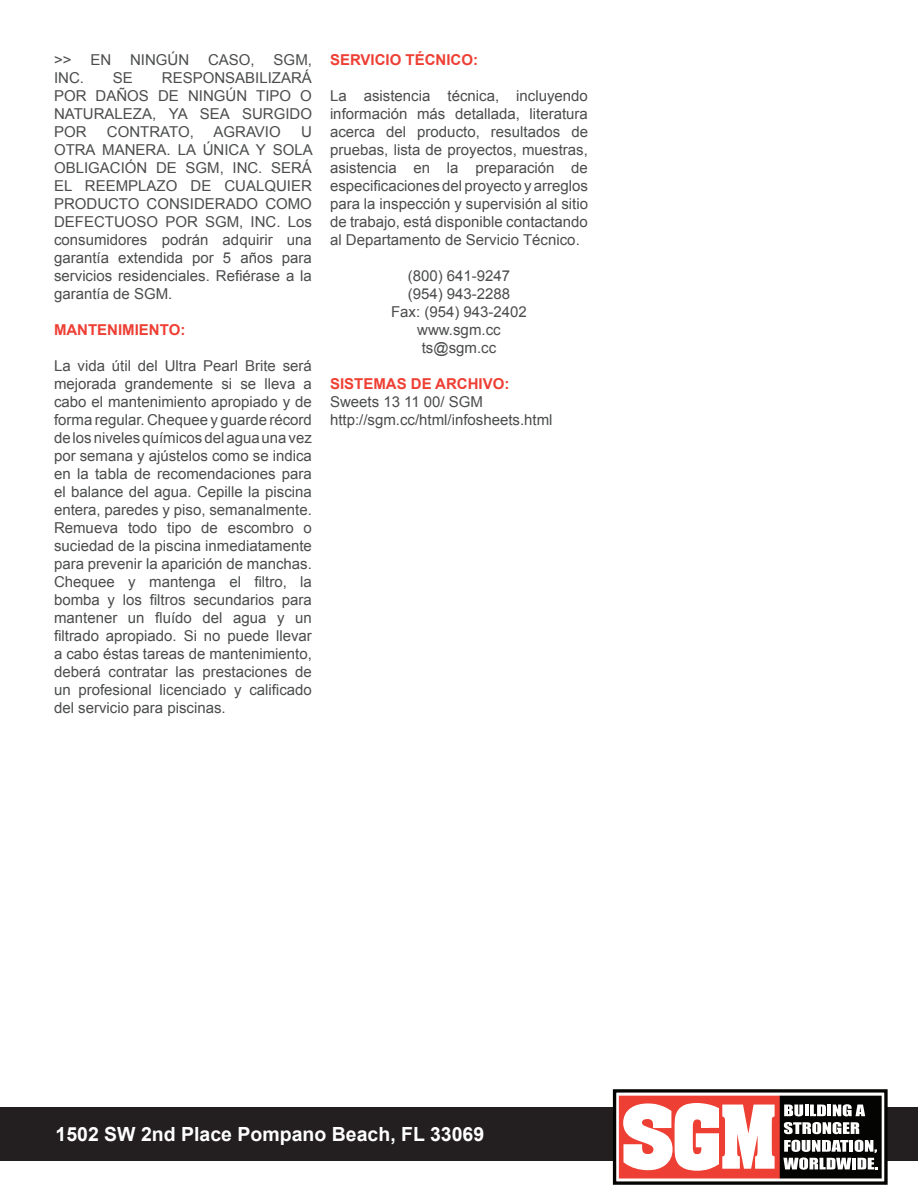
<style>
.page{position:relative;width:918px;height:1188px;background:#fff}
.page>*{position:absolute;margin:0;border:0;box-sizing:border-box;transform-origin:0 0}
.t1{font:700 19.5px "Arial";color:#fff}
.t2{font:15px/18px "Arial";color:#4b4c4d;text-align:justify}
.t3{font:700 15px "Arial";color:#ee3f34}
</style>
<div class="page">
<div style="left:0;top:1107px;width:918px;height:54px;background:#231f20"></div>
<svg style="left:613px;top:1089px;width:275px;height:96px;background:#af8b88"></svg>
<p class="t2" style="left:54px;top:51px;width:19px">&gt;&gt;</p>
<p class="t2" style="left:90px;top:51px;width:22px">EN</p>
<p class="t2" style="left:130px;top:51px;width:61px">NINGÚN</p>
<p class="t2" style="left:208px;top:51px;width:48px">CASO,</p>
<p class="t2" style="left:274px;top:51px;width:40px">SGM,</p>
<p class="t2" style="left:54px;top:69px;width:31px">INC.</p>
<p class="t2" style="left:113px;top:69px;width:22px">SE</p>
<p class="t2" style="left:54px;top:69px;width:260px;text-indent:108px">RESPONSABILIZARÁ POR DAÑOS DE NINGÚN TIPO O NATURALEZA, YA SEA SURGIDO POR</p>
<p class="t2" style="left:107px;top:123px;width:88px">CONTRATO,</p>
<p class="t2" style="left:213px;top:123px;width:69px">AGRAVIO</p>
<p class="t2" style="left:54px;top:123px;width:260px;text-indent:247px">U OTRA MANERA. LA ÚNICA Y SOLA OBLIGACIÓN DE SGM, INC. SERÁ EL REEMPLAZO DE CUALQUIER PRODUCTO CONSIDERADO COMO DEFECTUOSO POR SGM, INC. Los consumidores podrán adquirir una garantía extendida por 5 años para servicios residenciales. Refiérase a la garantía de SGM.</p>
<p class="t3" style="left:54px;top:320px;width:133px">MANTENIMIENTO:</p>
<p class="t2" style="left:54px;top:357px;width:259px">La vida útil del Ultra Pearl Brite será mejorada grandemente si se lleva a cabo el mantenimiento apropiado y de forma regular. Chequee y guarde récord de los niveles químicos del agua una vez por semana y ajústelos como se indica en la tabla de recomendaciones para el balance del agua. Cepille la piscina entera, paredes y piso, semanalmente.<br>Remueva todo tipo de escombro o suciedad de la piscina inmediatamente para prevenir la aparición de manchas.<br>Chequee y mantenga el filtro, la bomba y los filtros secundarios para mantener un fluído del agua y un filtrado apropiado. Si no puede llevar a cabo éstas tareas de mantenimiento, deberá contratar las prestaciones de un profesional licenciado y calificado del servicio para piscinas.</p>
<p class="t3" style="left:330px;top:50px;width:150px">SERVICIO TÉCNICO:</p>
<p class="t2" style="left:330px;top:87px;width:260px">La asistencia técnica, incluyendo información más detallada, literatura acerca del producto, resultados de pruebas, lista de proyectos, muestras, asistencia en la preparación de especificaciones del proyecto y arreglos para la inspección y supervisión al sitio de trabajo, está disponible contactando al Departamento de Servicio Técnico.</p>
<p class="t2" style="left:408px;top:267px;width:104px">(800) 641-9247</p>
<p class="t2" style="left:408px;top:285px;width:104px">(954) 943-2288</p>
<p class="t2" style="left:391px;top:303px;width:137px">Fax: (954) 943-2402</p>
<p class="t2" style="left:417px;top:321px;width:85px">www.sgm.cc</p>
<p class="t2" style="left:422px;top:339px;width:76px">ts@sgm.cc</p>
<p class="t3" style="left:330px;top:374px;width:181px">SISTEMAS DE ARCHIVO:</p>
<p class="t2" style="left:330px;top:393px;width:155px">Sweets 13 11 00/ SGM</p>
<p class="t2" style="left:330px;top:411px;width:224px">http://sgm.cc/html/infosheets.html</p>
<p class="t1" style="left:56px;top:1121px;width:430px">1502 SW 2nd Place Pompano Beach, FL 33069</p>
</div>
